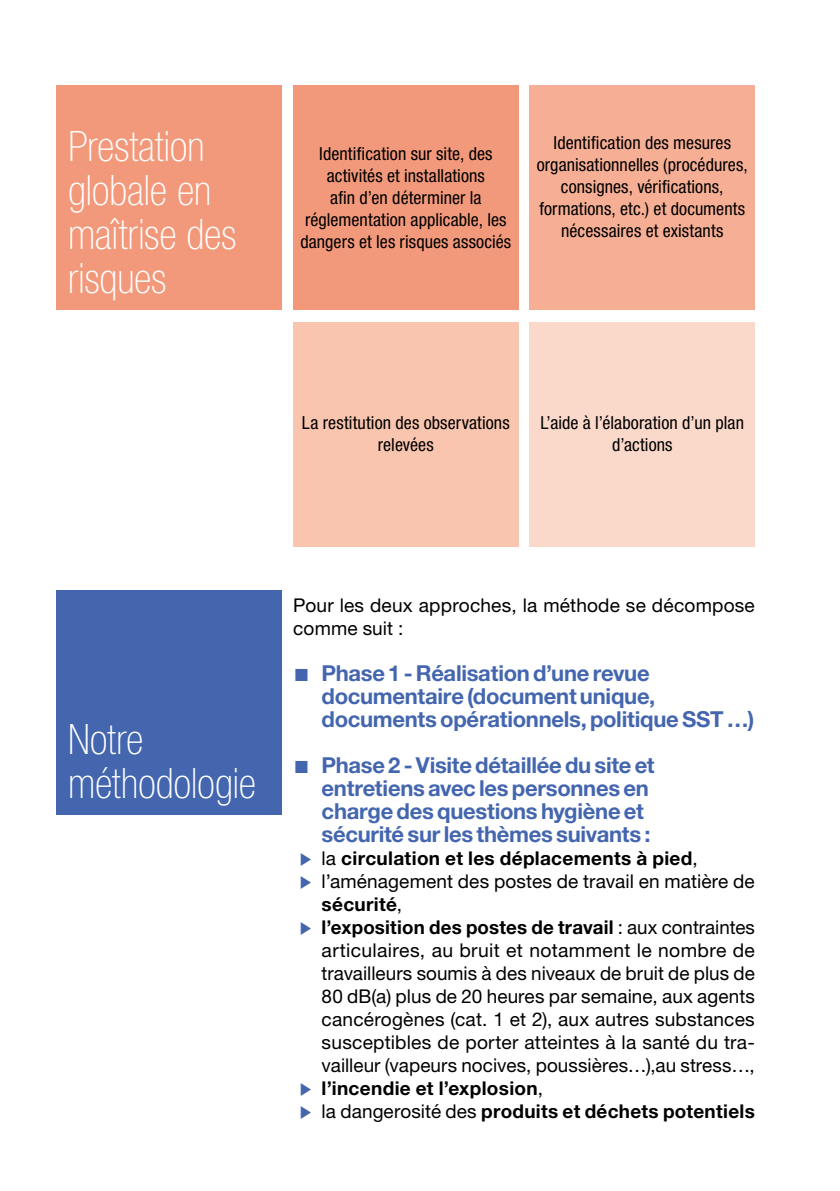
<style>
.page{position:relative;width:840px;height:1191px;background:#fff}
.page>*{position:absolute;margin:0;border:0;box-sizing:border-box;transform-origin:0 0}
.t1{font:100 condensed 42px/44px "Helvetica Neue LT Std";letter-spacing:-.005em;color:#fff}
.t2{font:700 22px/23px "Helvetica Neue LT Std";letter-spacing:-.015em;color:#4466af}
.t3{font:19px/23px "Helvetica Neue LT Std";letter-spacing:.01em;color:#000}
.t4{font:700 19px "Helvetica Neue LT Std";letter-spacing:.015em;color:#000}
.t5{font:condensed 18px/22px "Helvetica Neue LT Std";letter-spacing:.005em;color:#000;text-align:center}
.s1{font-family:"Fedra Sans Std";font-weight:500}
.s2{font-family:"Fedra Sans Std";font-weight:400;color:#4466af}
.s3{font-weight:400}
.s4{font-family:"Fedra Sans Std";color:#4466af}
</style>
<div class="page">
<div style="left:293px;top:85px;width:225px;height:225px;background:#f3997b"></div>
<div style="left:529px;top:85px;width:225px;height:225px;background:#f6af95"></div>
<div style="left:293px;top:321px;width:225px;height:225px;background:#f9c5af"></div>
<div style="left:529px;top:321px;width:225px;height:225px;background:#fbd9ca"></div>
<div style="left:57px;top:85px;width:225px;height:225px;background:#f3997b"></div>
<div style="left:57px;top:590px;width:225px;height:224px;background:#4466af"></div>
<h1 class="t1" style="left:68px;top:124px;width:170px">Prestation globale en maîtrise des risques</h1>
<p class="t5" style="left:300px;top:142px;width:212px">Identification sur site, des activités et installations<br>afin d’en déterminer la réglementation applicable, les dangers et les risques associés</p>
<p class="t5" style="left:536px;top:131px;width:212px">Identification des mesures organisationnelles (procédures, consignes, vérifications, formations, etc.) et documents nécessaires et existants</p>
<p class="t5" style="left:302px;top:412px;width:209px">La restitution des observations relevées</p>
<p class="t5" style="left:540px;top:412px;width:205px">L’aide à l’élaboration d’un plan d’actions</p>
<h1 class="t1" style="left:68px;top:716px;width:189px">Notre méthodologie</h1>
<p class="t3" style="left:293px;top:593px;width:463px">Pour les deux approches, la méthode se décompose comme suit :</p>
<p class="t2" style="left:321px;top:661px;width:434px;text-indent:-28px"><span class="s1">▪</span> Phase 1 - Réalisation d’une revue documentaire (document unique, documents opérationnels, politique SST …)</p>
<p class="t2" style="left:321px;top:753px;width:334px;text-indent:-28px"><span class="s1">▪</span> Phase 2 - Visite détaillée du site et entretiens avec les personnes en charge des questions hygiène et sécurité sur les thèmes suivants :</p>
<p class="t4" style="left:299px;top:846px;width:400px"><span class="s2">▶</span> <span class="s3">la</span> circulation et les déplacements à pied<span class="s3">,</span></p>
<p class="t3" style="left:299px;top:869px;width:457px"><span class="s4">▶</span> l’aménagement des postes de travail en matière de</p>
<p class="t4" style="left:321px;top:892px;width:82px">sécurité<span class="s3">,</span></p>
<p class="t4" style="left:299px;top:915px;width:457px"><span class="s2">▶</span> l’exposition des postes de travail <span class="s3">: aux contraintes</span></p>
<p class="t3" style="left:321px;top:938px;width:434px">articulaires, au bruit et notamment le nombre de</p>
<p class="t3" style="left:321px;top:961px;width:434px">travailleurs soumis à des niveaux de bruit de plus de</p>
<p class="t3" style="left:321px;top:984px;width:434px">80 dB(a) plus de 20 heures par semaine, aux agents</p>
<p class="t3" style="left:321px;top:1007px;width:434px">cancérogènes (cat. 1 et 2), aux autres substances</p>
<p class="t3" style="left:321px;top:1030px;width:434px">susceptibles de porter atteintes à la santé du tra-</p>
<p class="t3" style="left:321px;top:1053px;width:434px">vailleur (vapeurs nocives, poussières…),au stress…,</p>
<p class="t4" style="left:299px;top:1076px;width:245px"><span class="s2">▶</span> l’incendie et l’explosion<span class="s3">,</span></p>
<p class="t4" style="left:299px;top:1099px;width:457px"><span class="s2">▶</span> <span class="s3">la dangerosité des</span> produits et déchets potentiels</p>
</div>
